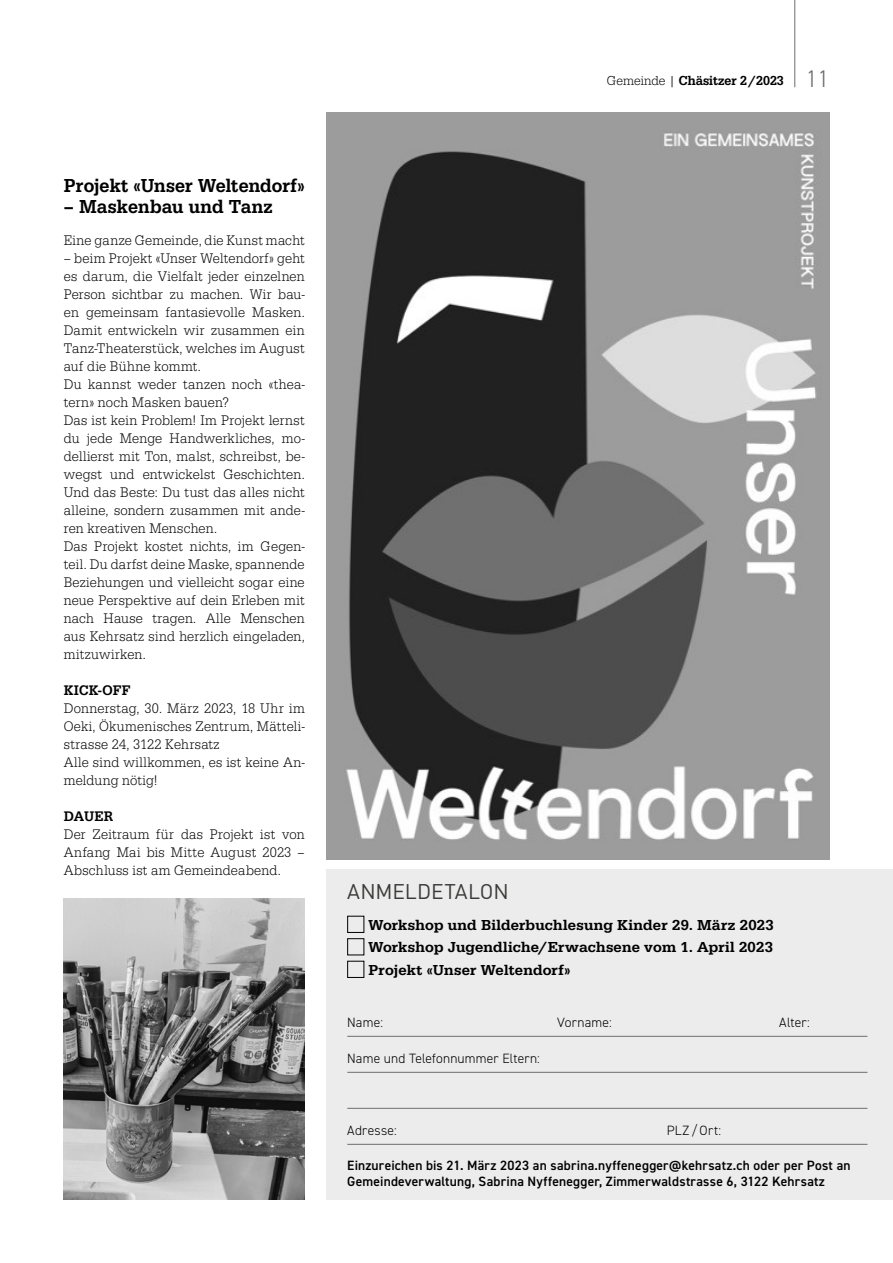
<style>
.page{position:relative;width:893px;height:1263px;background:#fff}
.page>*{position:absolute;margin:0;border:0;box-sizing:border-box;transform-origin:0 0}
.t1{font:21px "DIN";letter-spacing:-.005em;color:#3a3a39}
.t2{font:500 19.5px "Serifa";letter-spacing:.005em;color:#000;scale:.93 1}
.t3{font:500 15px/22.5px "Serifa";letter-spacing:.015em;color:#000;text-align:justify}
.t4{font:300 14.4px/18px "Serifa";letter-spacing:.015em;color:#000;scale:.93 1}
.t5{font:500 14.4px "Serifa";letter-spacing:.015em;color:#000;scale:.93 1}
.t6{font:600 13.5px/16.5px "DIN2014";letter-spacing:.015em;color:#000}
.t7{font:300 13.5px "DIN2014";letter-spacing:.015em;color:#000}
.t8{font:500 13.5px "Serifa";color:#000;scale:.93 1}
.s1{font-weight:300}
.s2{font-family:"DIN2014";font-weight:300;font-size:24px;color:#6e6e6e}
</style>
<div class="page">
<hr style="left:794px;top:0;width:1px;height:87px;background:#6e6e6e">
<img style="left:326px;top:113px;width:503px;height:746px">
<img style="left:64px;top:899px;width:241px;height:300px">
<div style="left:326px;top:869px;width:567px;height:330px;background:#ececec"></div>
<hr style="left:347px;top:1036px;width:520px;height:1px;background:#6e6e6e">
<hr style="left:347px;top:1072px;width:520px;height:1px;background:#6e6e6e">
<hr style="left:347px;top:1108px;width:520px;height:1px;background:#6e6e6e">
<hr style="left:347px;top:1144px;width:520px;height:1px;background:#6e6e6e">
<div style="left:347px;top:916px;width:17px;height:17px;border:1px solid #000"></div>
<div style="left:347px;top:938px;width:17px;height:17px;border:1px solid #000"></div>
<div style="left:347px;top:961px;width:17px;height:17px;border:1px solid #000"></div>
<h2 class="t2" style="left:64px;top:174px;width:261px">Projekt «Unser Weltendorf»</h2>
<h2 class="t2" style="left:64px;top:195px;width:226px">– Maskenbau und Tanz</h2>
<p class="t4" style="left:64px;top:231px;width:261px">Eine ganze Gemeinde, die Kunst macht</p>
<p class="t4" style="left:64px;top:249px;width:261px">– beim Projekt «Unser Weltendorf» geht es darum, die Vielfalt jeder einzelnen Person sichtbar zu machen. Wir bau&shy;en gemeinsam fantasievolle Masken.<br>Damit entwickeln wir zusammen ein Tanz-Theaterstück, welches im August auf die Bühne kommt.<br>Du kannst weder tanzen noch «thea&shy;tern» noch Masken bauen?<br>Das ist kein Problem! Im Projekt lernst du jede Menge Handwerkliches, mo&shy;dellierst mit Ton, malst, schreibst, be&shy;wegst und entwickelst Geschichten.<br>Und das Beste: Du tust das alles nicht alleine, sondern zusammen mit ande&shy;ren kreativen Menschen.<br>Das Projekt kostet nichts, im Gegen&shy;teil. Du darfst deine Maske, spannende Beziehungen und vielleicht sogar eine neue Perspektive auf dein Erleben mit nach Hause tragen. Alle Menschen aus Kehrsatz sind herzlich eingeladen, mitzuwirken.</p>
<p class="t5" style="left:64px;top:682px;width:73px">KICK-OFF</p>
<p class="t4" style="left:64px;top:699px;width:261px">Donnerstag, 30. März 2023, 18 Uhr im<br>Oeki, Ökumenisches Zentrum, Mätteli&shy;strasse 24, 3122 Kehrsatz<br>Alle sind willkommen, es ist keine An&shy;meldung nötig!</p>
<p class="t5" style="left:64px;top:808px;width:55px">DAUER</p>
<p class="t4" style="left:64px;top:825px;width:261px;text-align:justify">Der Zeitraum für das Projekt ist von Anfang Mai bis Mitte August 2023 – Abschluss ist am Gemeindeabend.</p>
<p class="t8" style="left:607px;top:73px;width:240px"><span class="s1">Gemeinde |</span> Chäsitzer 2 / 2023 <span class="s2">11</span></p>
<h1 class="t1" style="left:347px;top:878px;width:163px">ANMELDETALON</h1>
<p class="t3" style="left:368px;top:914px;width:407px">Workshop und Bilderbuchlesung Kinder 29. März 2023<br>Workshop Jugendliche/Erwachsene vom 1. April 2023<br>Projekt «Unser Weltendorf»</p>
<p class="t7" style="left:347px;top:1014px;width:37px">Name:</p>
<p class="t7" style="left:557px;top:1014px;width:56px">Vorname:</p>
<p class="t7" style="left:779px;top:1014px;width:32px">Alter:</p>
<p class="t7" style="left:347px;top:1050px;width:194px">Name und Telefonnummer Eltern:</p>
<p class="t7" style="left:347px;top:1122px;width:51px">Adresse:</p>
<p class="t7" style="left:667px;top:1122px;width:56px">PLZ/Ort:</p>
<p class="t6" style="left:347px;top:1157px;width:505px">Einzureichen bis 21. März 2023 an sabrina.nyffenegger@kehrsatz.ch oder per Post an<br>Gemeindeverwaltung, Sabrina Nyffenegger, Zimmerwaldstrasse 6, 3122 Kehrsatz</p>
</div>
